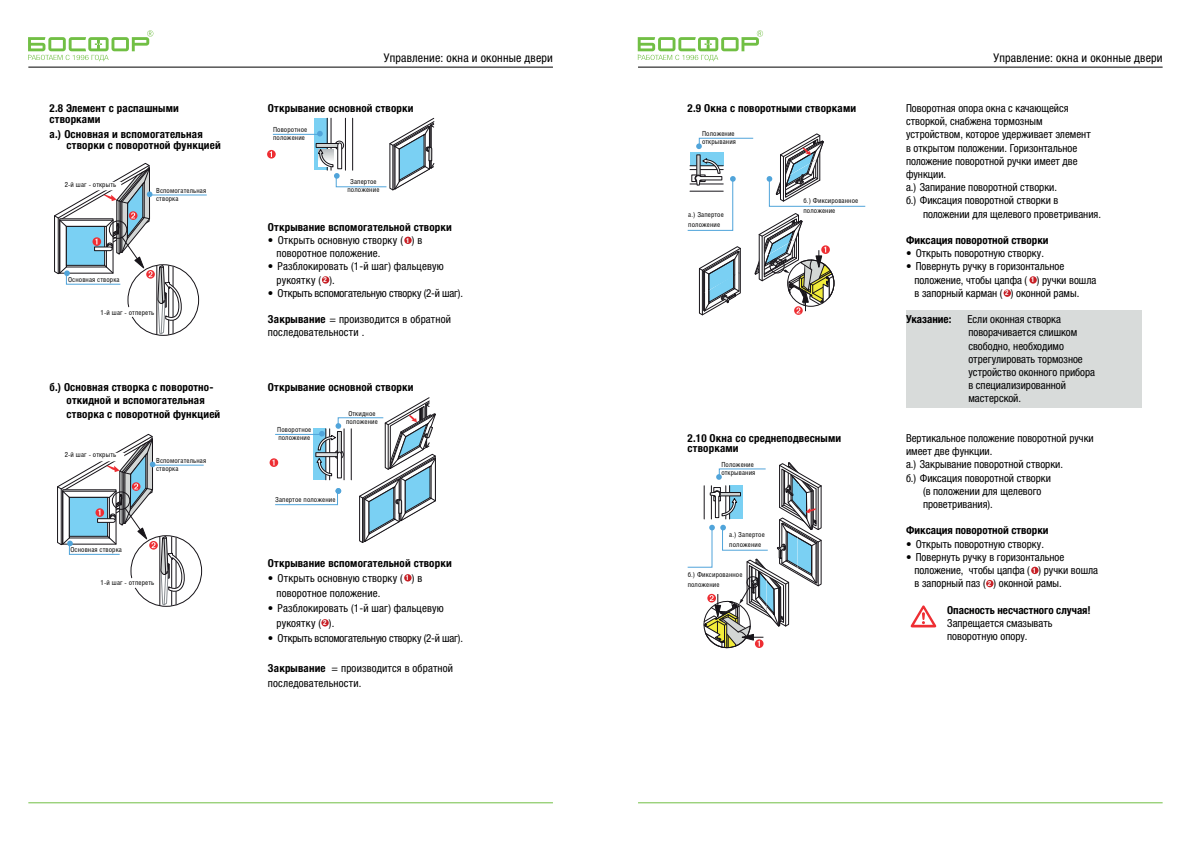
<style>
.page{position:relative;width:1191px;height:842px;background:#fff}
.page>*{position:absolute;margin:0;border:0;box-sizing:border-box;transform-origin:0 0}
.t1{font:condensed 12px "Helvetica Neue LTW1 G";letter-spacing:.015em;color:#000001}
.t2{font:condensed 11px/13.2px "Helvetica Neue LTW1 G";color:#000001}
.t3{font:700 condensed 11px/11px "Helvetica Neue LTW1 G";letter-spacing:.015em;color:#000001}
.t4{font:condensed 11px "Helvetica Neue LTW1 G";letter-spacing:-.02em;color:#000001}
.t5{font:7px/8px "Helios Cond";letter-spacing:.015em;color:#000001}
.s1{font-weight:700;font-size:7px;color:#fff}
.s2{font-weight:700}
</style>
<div class="page">
<hr style="left:28px;top:67px;width:525px;height:1px;background:#000001">
<hr style="left:28px;top:802px;width:525px;height:1px;background:#71bf44">
<hr style="left:638px;top:67px;width:524px;height:1px;background:#000001">
<hr style="left:638px;top:802px;width:524px;height:1px;background:#71bf44">
<div style="left:906px;top:310px;width:235px;height:98px;background:#d8dbda"></div>
<div style="left:1029px;top:276px;width:7px;height:8px;background:#c72026;border-radius:50%"></div>
<div style="left:1003px;top:289px;width:8px;height:8px;background:#c72026;border-radius:50%"></div>
<div style="left:1031px;top:567px;width:7px;height:7px;background:#c72026;border-radius:50%"></div>
<div style="left:986px;top:580px;width:7px;height:7px;background:#c72026;border-radius:50%"></div>
<svg style="left:910px;top:605px;width:26px;height:22px"></svg>
<svg style="left:687px;top:133px;width:178px;height:182px"></svg>
<svg style="left:687px;top:462px;width:134px;height:187px"></svg>
<div style="left:404px;top:574px;width:7px;height:7px;background:#c72026;border-radius:50%"></div>
<div style="left:321px;top:619px;width:8px;height:7px;background:#c72026;border-radius:50%"></div>
<div style="left:404px;top:237px;width:8px;height:7px;background:#c72026;border-radius:50%"></div>
<div style="left:322px;top:276px;width:7px;height:8px;background:#c72026;border-radius:50%"></div>
<hr style="left:160px;top:537px;width:1px;height:69px;background:#171419">
<svg style="left:267px;top:150px;width:9px;height:9px"></svg>
<svg style="left:270px;top:151px;width:2px;height:6px"></svg>
<div style="left:314px;top:118px;width:13px;height:52px;background:#7ad0f3"></div>
<svg style="left:269px;top:458px;width:9px;height:9px"></svg>
<svg style="left:54px;top:163px;width:128px;height:171px"></svg>
<svg style="left:57px;top:434px;width:128px;height:171px"></svg>
<svg style="left:272px;top:397px;width:164px;height:146px"></svg>
<svg style="left:316px;top:118px;width:118px;height:72px"></svg>
<hr style="left:150px;top:195px;width:57px;height:1px;background:#50a4da">
<hr style="left:153px;top:465px;width:51px;height:1px;background:#50a4da">
<hr style="left:275px;top:434px;width:47px;height:1px;background:#50a4da">
<hr style="left:273px;top:134px;width:47px;height:1px;background:#50a4da">
<svg style="left:28px;top:30px;width:125px;height:31px"></svg>
<svg style="left:638px;top:30px;width:125px;height:31px"></svg>
<p class="t3" style="left:50px;top:103px;width:131px">2.8 Элемент с распашными створками</p>
<p class="t3" style="left:67px;top:129px;width:156px;text-indent:-17px">a.) Основная и вспомогательная створки с поворотной функцией</p>
<p class="t5" style="left:65px;top:180px;width:53px">2-й шаг - открыть</p>
<p class="t5" style="left:68px;top:276px;width:53px">Основная створка</p>
<p class="t5" style="left:156px;top:186px;width:52px;line-height:8.4px">Вспомогательная створка</p>
<p class="t5" style="left:101px;top:308px;width:55px">1-й шаг - отпереть</p>
<p class="t3" style="left:67px;top:381px;width:155px;line-height:13.2px;text-indent:-17px">б.) Основная створка с поворотно&shy;откидной и вспомогательная створка с поворотной функцией</p>
<p class="t5" style="left:65px;top:450px;width:53px">2-й шаг - открыть</p>
<p class="t5" style="left:70px;top:546px;width:53px">Основная створка</p>
<p class="t5" style="left:156px;top:456px;width:52px;line-height:8.4px">Вспомогательная створка</p>
<p class="t5" style="left:101px;top:578px;width:55px">1-й шаг - отпереть</p>
<p class="t1" style="left:384px;top:50px;width:170px">Управление: окна и оконные двери</p>
<p class="t1" style="left:993px;top:50px;width:170px">Управление: окна и оконные двери</p>
<p class="t2" style="left:906px;top:102px;width:186px">Поворотная опора окна с качающейся створкой, снабжена тормозным устройством, которое удерживает элемент в открытом положении. Горизонтальное положение поворотной ручки имеет две функции.<br>a.) Запирание поворотной створки.<br>б.) Фиксация поворотной створки в</p>
<p class="t2" style="left:923px;top:207px;width:179px">положении для щелевого проветривания.</p>
<p class="t3" style="left:906px;top:235px;width:144px">Фиксация поворотной створки</p>
<p class="t2" style="left:906px;top:247px;width:139px">• Открыть поворотную створку.</p>
<p class="t2" style="left:914px;top:260px;width:183px;text-indent:-9px">• Повернуть ручку в горизонтальное положение, чтобы цапфа ( <span class="s1">1</span> ) ручки вошла в запорный карман ( <span class="s1">2</span> ) оконной рамы.</p>
<p class="t3" style="left:906px;top:314px;width:47px">Указание:</p>
<p class="t2" style="left:967px;top:313px;width:129px">Если оконная створка поворачивается слишком свободно, необходимо отрегулировать тормозное устройство оконного прибора в специализированной мастерской.</p>
<p class="t2" style="left:906px;top:432px;width:189px">Вертикальное положение поворотной ручки</p>
<p class="t2" style="left:906px;top:445px;width:88px">имеет две функции.</p>
<p class="t2" style="left:906px;top:458px;width:159px">a.) Закрывание поворотной створки.</p>
<p class="t2" style="left:906px;top:471px;width:146px">б.) Фиксация поворотной створки</p>
<p class="t2" style="left:923px;top:484px;width:120px">(в положении для щелевого</p>
<p class="t2" style="left:923px;top:498px;width:71px">проветривания).</p>
<p class="t3" style="left:906px;top:525px;width:144px">Фиксация поворотной створки</p>
<p class="t2" style="left:906px;top:537px;width:139px">• Открыть поворотную створку.</p>
<p class="t2" style="left:914px;top:550px;width:185px;text-indent:-8px">• Повернуть ручку в горизонтальное положение, чтобы цапфа ( <span class="s1">1</span> ) ручки вошла в запорный паз ( <span class="s1">2</span> ) оконной рамы.</p>
<p class="t3" style="left:947px;top:604px;width:145px">Опасность несчастного случая!</p>
<p class="t2" style="left:947px;top:616px;width:107px">Запрещается смазывать поворотную опору.</p>
<p class="t3" style="left:687px;top:103px;width:170px">2.9 Окна с поворотными створками</p>
<p class="t3" style="left:268px;top:103px;width:147px">Открывание основной створки</p>
<p class="t5" style="left:273px;top:125px;width:36px">Поворотное положение</p>
<p class="t5" style="left:702px;top:129px;width:36px">Положение открывания</p>
<p class="t5" style="left:347px;top:177px;width:33px;text-align:center">Запертое положение</p>
<p class="t5" style="left:803px;top:196px;width:56px;line-height:10px">б.) Фиксированное положение</p>
<p class="t5" style="left:688px;top:210px;width:37px;line-height:10px">a.) Запертое положение</p>
<p class="t3" style="left:268px;top:221px;width:185px">Открывание вспомогательной створки</p>
<p class="t2" style="left:276px;top:234px;width:147px;text-indent:-8px">• Открыть основную створку ( <span class="s1">1</span> ) в поворотное положение.</p>
<p class="t2" style="left:276px;top:260px;width:169px;text-indent:-9px">• Разблокировать (1-й шаг) фальцевую рукоятку ( <span class="s1">2</span> ).</p>
<p class="t4" style="left:268px;top:286px;width:196px">• Открыть вспомогательную створку (2-й шаг).</p>
<p class="t2" style="left:268px;top:313px;width:185px"><span class="s2">Закрывание</span> = производится в обратной последовательности .</p>
<p class="t3" style="left:268px;top:382px;width:147px">Открывание основной створки</p>
<p class="t5" style="left:346px;top:409px;width:33px;text-align:center">Откидное положение</p>
<p class="t5" style="left:277px;top:425px;width:36px">Поворотное положение</p>
<p class="t3" style="left:687px;top:433px;width:155px;line-height:10px">2.10 Окна со среднеподвесными створками</p>
<p class="t5" style="left:721px;top:460px;width:36px">Положение открывания</p>
<p class="t5" style="left:275px;top:495px;width:62px">Запертое положение</p>
<p class="t5" style="left:729px;top:529px;width:37px;line-height:10px">a.) Запертое положение</p>
<p class="t5" style="left:687px;top:569px;width:56px;line-height:10px">б.) Фиксированное положение</p>
<p class="t3" style="left:268px;top:557px;width:185px">Открывание вспомогательной створки</p>
<p class="t2" style="left:276px;top:570px;width:147px;line-height:15px;text-indent:-9px">• Открыть основную створку ( <span class="s1">1</span> ) в поворотное положение.</p>
<p class="t2" style="left:276px;top:600px;width:169px;line-height:15px;text-indent:-9px">• Разблокировать (1-й шаг) фальцевую рукоятку ( <span class="s1">2</span> ).</p>
<p class="t4" style="left:268px;top:631px;width:196px">• Открыть вспомогательную створку (2-й шаг).</p>
<p class="t2" style="left:268px;top:660px;width:187px;line-height:15px"><span class="s2">Закрывание</span> = производится в обратной последовательности.</p>
</div>
